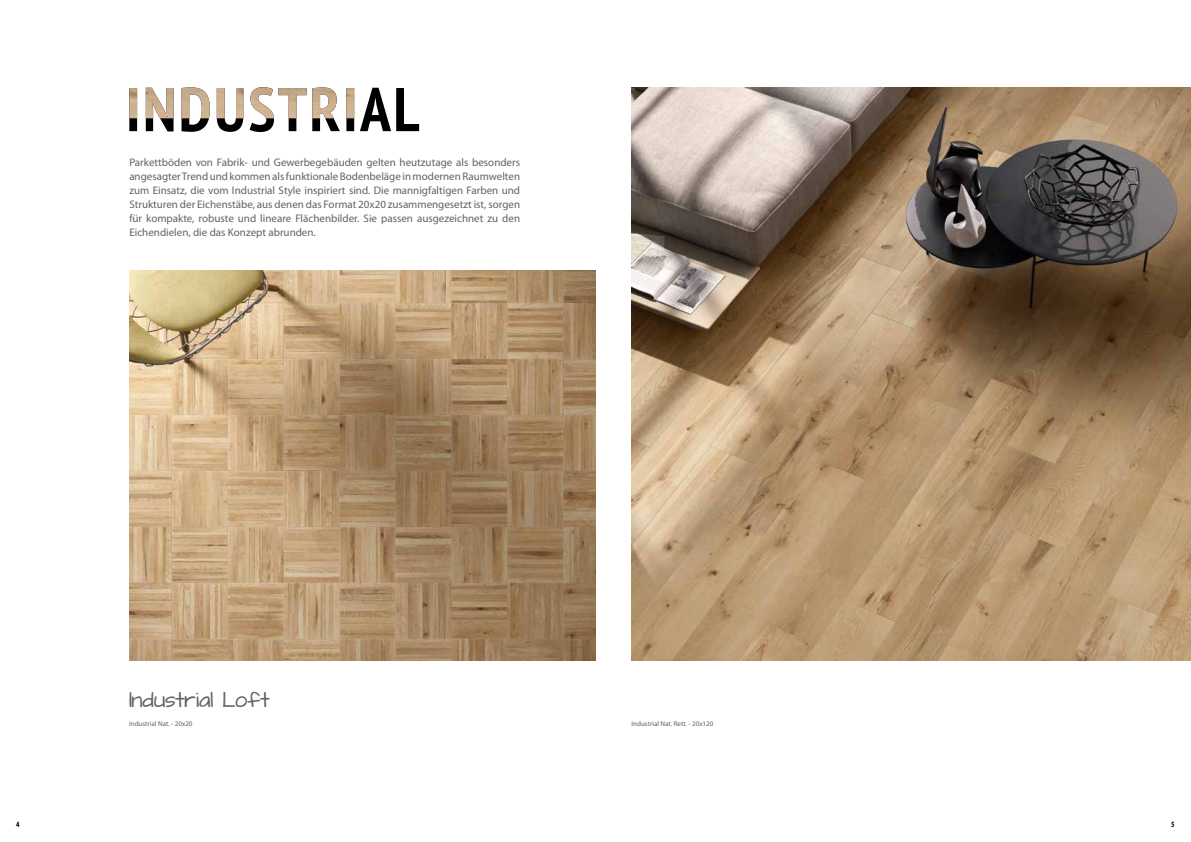
<style>
.page{position:relative;width:1191px;height:842px;background:#fff}
.page>*{position:absolute;margin:0;border:0;box-sizing:border-box;transform-origin:0 0}
.t1{font:18px "Architects Daughter";color:#63625c}
.t2{font:11px/14px "Myriad Pro";color:#63625c;text-align:justify}
.t3{font:700 condensed 8px "Myriad Pro";color:#000}
.t4{font:7px "Myriad Pro";color:#63625c}
</style>
<div class="page">
<img style="left:129px;top:270px;width:466px;height:390px">
<img style="left:631px;top:88px;width:560px;height:572px">
<svg style="left:129px;top:87px;width:290px;height:45px"></svg>
<img style="left:129px;top:87px;width:225px;height:31px">
<p class="t2" style="left:129px;top:155px;width:392px">Parkettböden von Fabrik- und Gewerbegebäuden gelten heutzutage als besonders angesagter Trend und kommen als funktionale Bodenbeläge in modernen Raumwelten zum Einsatz, die vom Industrial Style inspiriert sind. Die mannigfaltigen Farben und Strukturen der Eichenstäbe, aus denen das Format 20x20 zusammengesetzt ist, sorgen für kompakte, robuste und lineare Flächenbilder. Sie passen ausgezeichnet zu den Eichendielen, die das Konzept abrunden.</p>
<h1 class="t1" style="left:129px;top:687px;width:142px">Industrial Loft</h1>
<p class="t4" style="left:129px;top:720px;width:65px">Industrial Nat. - 20x20</p>
<p class="t4" style="left:631px;top:720px;width:83px">Industrial Nat. Rett. - 20x120</p>
<p class="t3" style="left:16px;top:819px;width:5px">4</p>
<p class="t3" style="left:1171px;top:819px;width:5px">5</p>
</div>
